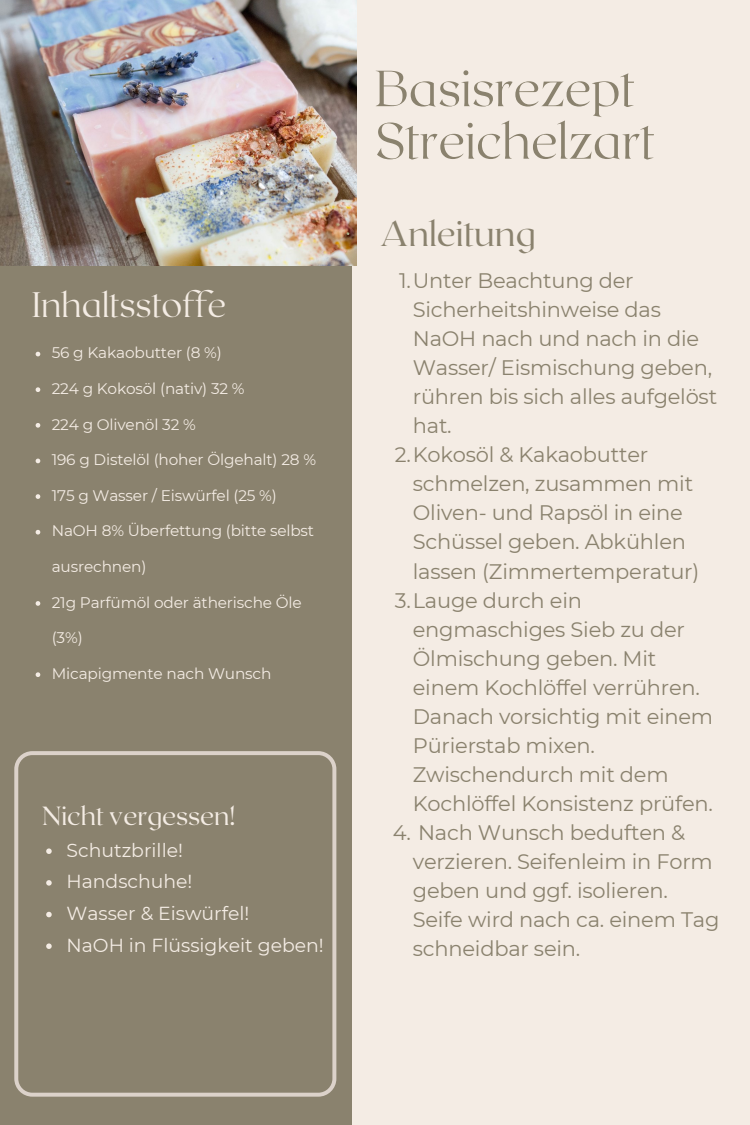
<style>
.page{position:relative;width:750px;height:1125px;background:#f4ece4}
.page>*{position:absolute;margin:0;border:0;box-sizing:border-box;transform-origin:0 0}
.t1{font:100 50.62px/52.5px "Roxborough CF";color:#8a826e}
.t2{font:100 35.38px "Roxborough CF";color:#f4ece4}
.t3{font:300 35.38px "Roxborough CF";color:#8a826e}
.t4{font:300 26.25px "Roxborough CF";color:#f4ece4}
.t5{font:21px/29px "Montserrat";letter-spacing:-.01em;color:#8a826e}
.t6{font:18.88px "Montserrat";color:#f4ece4}
.t7{font:15.38px "Montserrat";letter-spacing:-.01em;color:#f4ece4}
</style>
<div class="page">
<div style="left:0;top:242px;width:352px;height:883px;background:#8a826e"></div>
<img style="left:0;top:0;width:356px;height:265px">
<svg style="left:36px;top:352px;width:4px;height:4px"></svg>
<svg style="left:36px;top:387px;width:4px;height:5px"></svg>
<svg style="left:36px;top:423px;width:4px;height:5px"></svg>
<svg style="left:36px;top:459px;width:4px;height:4px"></svg>
<svg style="left:36px;top:494px;width:4px;height:5px"></svg>
<svg style="left:36px;top:530px;width:4px;height:5px"></svg>
<svg style="left:36px;top:601px;width:4px;height:5px"></svg>
<svg style="left:36px;top:672px;width:4px;height:5px"></svg>
<svg style="left:14px;top:751px;width:322px;height:346px"></svg>
<svg style="left:46px;top:848px;width:6px;height:6px"></svg>
<svg style="left:46px;top:880px;width:6px;height:6px"></svg>
<svg style="left:46px;top:912px;width:6px;height:5px"></svg>
<svg style="left:46px;top:943px;width:6px;height:6px"></svg>
<p class="t2" style="left:32px;top:282px;width:196px">Inhaltsstoffe</p>
<p class="t7" style="left:52px;top:343px;width:172px">56 g Kakaobutter (8 %)</p>
<p class="t7" style="left:52px;top:379px;width:194px">224 g Kokosöl (nativ) 32 %</p>
<p class="t7" style="left:52px;top:415px;width:146px">224 g Olivenöl 32 %</p>
<p class="t7" style="left:52px;top:450px;width:266px">196 g Distelöl (hoher Ölgehalt) 28 %</p>
<p class="t7" style="left:52px;top:486px;width:227px">175 g Wasser / Eiswürfel (25 %)</p>
<p class="t7" style="left:52px;top:522px;width:264px">NaOH 8% Überfettung (bitte selbst</p>
<p class="t7" style="left:52px;top:557px;width:96px">ausrechnen)</p>
<p class="t7" style="left:52px;top:593px;width:252px">21g Parfümöl oder ätherische Öle</p>
<p class="t7" style="left:52px;top:628px;width:32px">(3%)</p>
<p class="t7" style="left:52px;top:664px;width:221px">Micapigmente nach Wunsch</p>
<p class="t4" style="left:42px;top:799px;width:195px">Nicht vergessen!</p>
<p class="t6" style="left:67px;top:838px;width:118px">Schutzbrille!</p>
<p class="t6" style="left:67px;top:870px;width:127px">Handschuhe!</p>
<p class="t6" style="left:67px;top:902px;width:184px">Wasser &amp; Eiswürfel!</p>
<p class="t6" style="left:67px;top:933px;width:259px">NaOH in Flüssigkeit geben!</p>
<p class="t1" style="left:375px;top:60px;width:281px">Basisrezept<br>Streichelzart</p>
<p class="t3" style="left:380px;top:210px;width:157px">Anleitung</p>
<p class="t5" style="left:413px;top:266px;width:306px;text-indent:-14px">1.Unter Beachtung der<br>Sicherheitshinweise das<br>NaOH nach und nach in die<br>Wasser/ Eismischung geben, rühren bis sich alles aufgelöst hat.</p>
<p class="t5" style="left:413px;top:440px;width:288px;text-indent:-18px">2.Kokosöl &amp; Kakaobutter schmelzen, zusammen mit<br>Oliven- und Rapsöl in eine<br>Schüssel geben. Abkühlen lassen (Zimmertemperatur)</p>
<p class="t5" style="left:413px;top:586px;width:302px;text-indent:-18px">3.Lauge durch ein engmaschiges Sieb zu der<br>Ölmischung geben. Mit einem Kochlöffel verrühren.<br>Danach vorsichtig mit einem<br>Pürierstab mixen.<br>Zwischendurch mit dem<br>Kochlöffel Konsistenz prüfen.</p>
<p class="t5" style="left:413px;top:818px;width:308px;text-indent:-20px">4. Nach Wunsch beduften &amp; verzieren. Seifenleim in Form geben und ggf. isolieren.<br>Seife wird nach ca. einem Tag schneidbar sein.</p>
</div>
